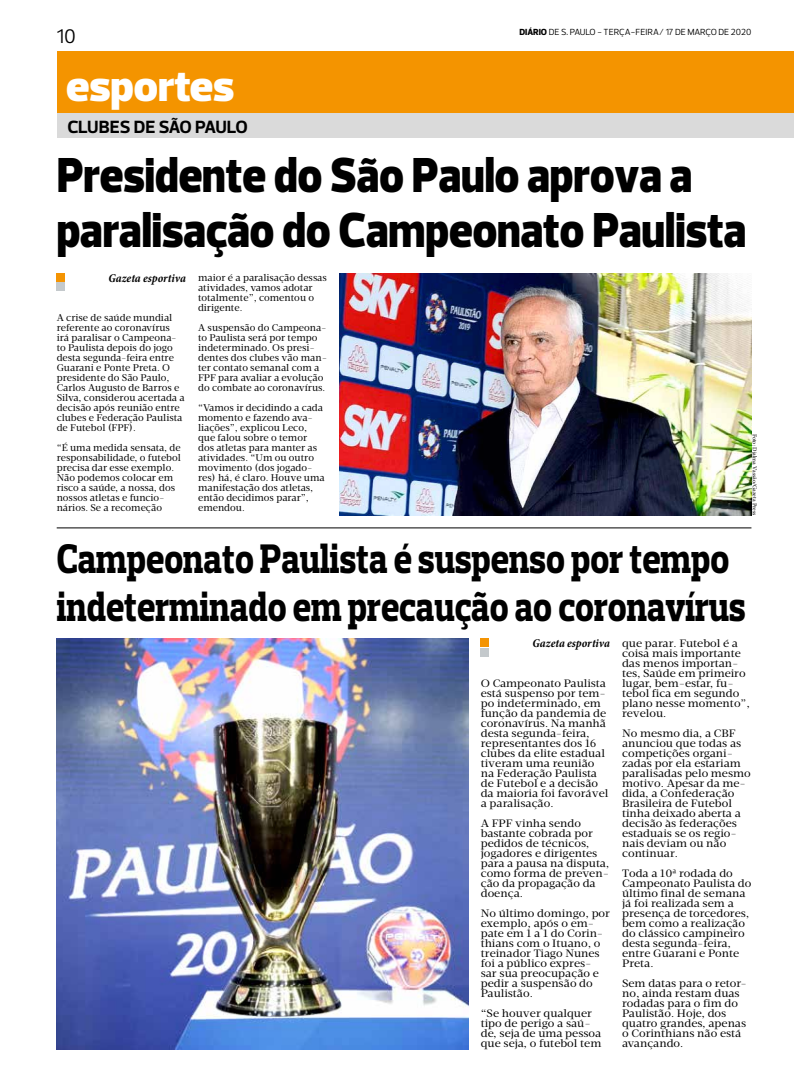
<style>
.page{position:relative;width:794px;height:1078px;background:#fff}
.page>*{position:absolute;margin:0;border:0;box-sizing:border-box;transform-origin:0 0}
.t1{font:900 50px/55px "Prelo";color:#000;scale:.89 1}
.t2{font:900 44px "Prelo";color:#fff}
.t3{font:800 42px/48px "Prelo Slab";color:#000;scale:.82 1}
.t4{font:20px "Prelo";color:#000}
.t5{font:700 18px "Prelo";letter-spacing:-.025em;color:#000}
.t6{font:italic 700 condensed 12px "Minion Pro";letter-spacing:.005em;color:#000}
.t7{font:11px/10px "Velino Text";color:#000;scale:1.06 1}
.t8{font:10px/10px "Velino Text";color:#000}
.t9{font:9px "Prelo";letter-spacing:-.01em;color:#000}
.t10{font:6px "Minion Pro";color:#000}
.s1{font-weight:800}
</style>
<div class="page">
<div style="left:57px;top:51px;width:737px;height:62px;background:#f49400"></div>
<div style="left:57px;top:113px;width:737px;height:25px;background:#dadada"></div>
<div style="left:57px;top:273px;width:8px;height:9px;background:#f49403"></div>
<div style="left:57px;top:283px;width:8px;height:8px;background:#c4c9cc"></div>
<div style="left:481px;top:638px;width:8px;height:9px;background:#f49403"></div>
<div style="left:481px;top:647px;width:8px;height:9px;background:#c4c9cc"></div>
<hr style="left:57px;top:527px;width:694px;height:1px;background:#000">
<img style="left:339px;top:273px;width:412px;height:242px">
<img style="left:57px;top:638px;width:412px;height:411px">
<h3 class="t4" style="left:57px;top:24px;width:21px">10</h3>
<h2 class="t2" style="left:66px;top:60px;width:170px">esportes</h2>
<h3 class="t5" style="left:67px;top:115px;width:182px">CLUBES DE SÃO PAULO</h3>
<p class="t9" style="left:519px;top:27px;width:233px"><span class="s1">DIÁRIO</span> DE S. PAULO - TERÇA-FEIRA/ 17 DE MARÇO DE 2020</p>
<h1 class="t1" style="left:57px;top:148px;width:776px">Presidente do São Paulo aprova a paralisação do Campeonato Paulista</h1>
<p class="t6" style="left:108px;top:269px;width:79px">Gazeta esportiva</p>
<p class="t8" style="left:57px;top:312px;width:130px">A crise de saúde mundial referente ao coronavírus irá paralisar o Campeona&shy;to Paulista depois do jogo desta segunda-feira entre<br>Guarani e Ponte Preta. O presidente do São Paulo,<br>Carlos Augusto de Barros e<br>Silva, considerou acertada a decisão após reunião entre clubes e Federação Paulista de Futebol (FPF).</p>
<p class="t8" style="left:57px;top:442px;width:126px">“É uma medida sensata, de responsabilidade, o futebol precisa dar esse exemplo.<br>Não podemos colocar em risco a saúde, a nossa, dos nossos atletas e funcio&shy;nários. Se a recomeção</p>
<p class="t8" style="left:198px;top:272px;width:130px">maior é a paralisação dessas atividades, vamos adotar totalmente”, comentou o dirigente.</p>
<p class="t8" style="left:198px;top:322px;width:131px">A suspensão do Campeona&shy;to Paulista será por tempo indeterminado. Os presi&shy;dentes dos clubes vão man&shy;ter contato semanal com a<br>FPF para avaliar a evolução do combate ao coronavírus.</p>
<p class="t8" style="left:198px;top:402px;width:128px">“Vamos ir decidindo a cada momento e fazendo ava&shy;liações”, explicou Leco, que falou sobre o temor dos atletas para manter as atividades. “Um ou outro movimento (dos jogado&shy;res) há, é claro. Houve uma manifestação dos atletas, então decidimos parar”, emendou.</p>
<p class="t10" style="left:758px;top:433px;width:83px;rotate:90deg">Foto: Djalma Vassão/Gazeta Press</p>
<h3 class="t3" style="left:57px;top:535px;width:842px">Campeonato Paulista é suspenso por tempo indeterminado em precaução ao coronavírus</h3>
<p class="t6" style="left:532px;top:634px;width:79px">Gazeta esportiva</p>
<p class="t7" style="left:481px;top:677px;width:122px">O Campeonato Paulista está suspenso por tem&shy;po indeterminado, em função da pandemia de coronavírus. Na manhã desta segunda-feira, representantes dos 16 clubes da elite estadual tiveram uma reunião na Federação Paulista de Futebol e a decisão da maioria foi favorável a paralisação.</p>
<p class="t7" style="left:481px;top:817px;width:123px">A FPF vinha sendo bastante cobrada por pedidos de técnicos, jogadores e dirigentes para a pausa na disputa, como forma de preven&shy;ção da propagação da doença.</p>
<p class="t7" style="left:481px;top:907px;width:123px">No último domingo, por exemplo, após o em&shy;pate em 1 a 1 do Corin&shy;thians com o Ituano, o treinador Tiago Nunes foi a público expres&shy;sar sua preocupação e pedir a suspensão do<br>Paulistão.</p>
<p class="t7" style="left:481px;top:1007px;width:115px">“Se houver qualquer tipo de perigo a saú&shy;de, seja de uma pessoa que seja, o futebol tem</p>
<p class="t7" style="left:622px;top:637px;width:122px">que parar. Futebol é a coisa mais importante das menos importan&shy;tes, Saúde em primeiro lugar, bem-estar, fu&shy;tebol fica em segundo plano nesse momento”, revelou.</p>
<p class="t7" style="left:622px;top:727px;width:123px">No mesmo dia, a CBF anunciou que todas as competições organi&shy;zadas por ela estariam paralisadas pelo mesmo motivo. Apesar da me&shy;dida, a Confederação<br>Brasileira de Futebol tinha deixado aberta a decisão às federações estaduais se os regio&shy;nais deviam ou não continuar.</p>
<p class="t7" style="left:622px;top:867px;width:123px">Toda a 10ª rodada do<br>Campeonato Paulista do último final de semana já foi realizada sem a presença de torcedores, bem como a realização do clássico campineiro desta segunda-feira, entre Guarani e Ponte<br>Preta.</p>
<p class="t7" style="left:622px;top:977px;width:119px">Sem datas para o retor&shy;no, ainda restam duas rodadas para o fim do<br>Paulistão. Hoje, dos quatro grandes, apenas o Corinthians não está avançando.</p>
</div>
